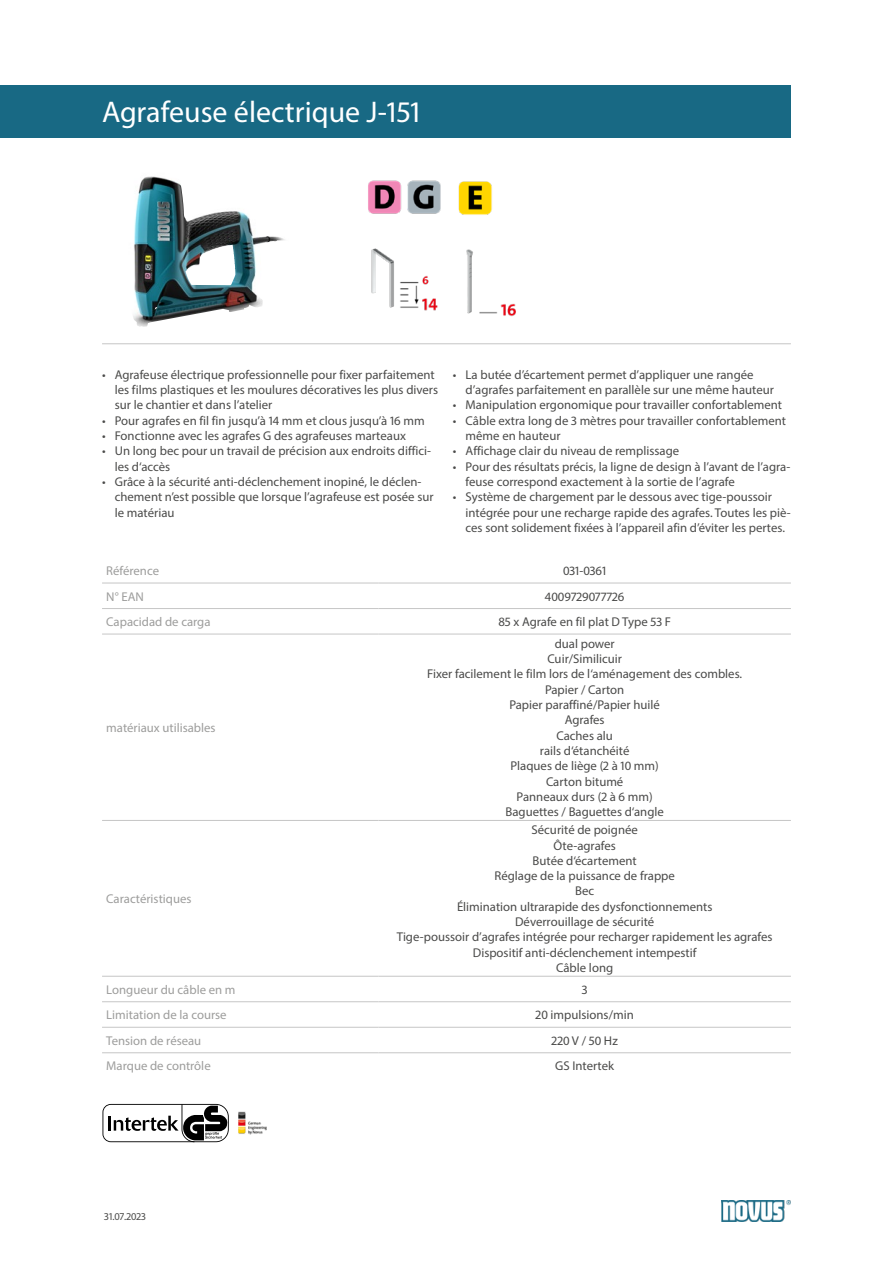
<style>
.page{position:relative;width:893px;height:1263px;background:#fff}
.page>*{position:absolute;margin:0;border:0;box-sizing:border-box;transform-origin:0 0}
.Produktname{font:30px "Myriad Pro";color:#fff}
.Produkttabelle_Zentr{font:12.75px/15.3px "Myriad Pro";color:#4a4a49}
.Produkttabelle_Links{font:12.75px "Myriad Pro";color:#9d9d9c}
.t1{font:10.5px "Myriad Pro";color:#4a4a49}
</style>
<div class="page">
<img style="left:133px;top:176px;width:152px;height:151px">
<img style="left:368px;top:180px;width:148px;height:137px">
<hr style="left:102px;top:343px;width:689px;height:1px;background:#c6c6c6">
<svg style="left:102px;top:1104px;width:127px;height:38px"></svg>
<img style="left:238px;top:1111px;width:29px;height:24px">
<img style="left:721px;top:1200px;width:70px;height:21px">
<div style="left:0;top:85px;width:791px;height:53px;background:#186984"></div>
<hr style="left:102px;top:583px;width:276px;height:1px;background:#c6c6c6">
<hr style="left:378px;top:583px;width:413px;height:1px;background:#c6c6c6">
<hr style="left:102px;top:608px;width:276px;height:1px;background:#c6c6c6">
<hr style="left:378px;top:608px;width:413px;height:1px;background:#c6c6c6">
<hr style="left:102px;top:634px;width:276px;height:1px;background:#c6c6c6">
<hr style="left:378px;top:634px;width:413px;height:1px;background:#c6c6c6">
<hr style="left:102px;top:820px;width:276px;height:1px;background:#c6c6c6">
<hr style="left:378px;top:820px;width:413px;height:1px;background:#c6c6c6">
<hr style="left:102px;top:976px;width:276px;height:1px;background:#c6c6c6">
<hr style="left:378px;top:976px;width:413px;height:1px;background:#c6c6c6">
<hr style="left:102px;top:1001px;width:276px;height:1px;background:#c6c6c6">
<hr style="left:378px;top:1001px;width:413px;height:1px;background:#c6c6c6">
<hr style="left:102px;top:1027px;width:276px;height:1px;background:#c6c6c6">
<hr style="left:378px;top:1027px;width:413px;height:1px;background:#c6c6c6">
<hr style="left:102px;top:1052px;width:276px;height:1px;background:#c6c6c6">
<hr style="left:378px;top:1052px;width:413px;height:1px;background:#c6c6c6">
<p class="Produktname" style="left:102px;top:94px;width:320px">Agrafeuse électrique J-151</p>
<p class="Produkttabelle_Zentr" style="left:115px;top:367px;width:325px;text-indent:-13px">• Agrafeuse électrique professionnelle pour fixer parfaitement les films plastiques et les moulures décoratives les plus divers sur le chantier et dans l’atelier</p>
<p class="Produkttabelle_Zentr" style="left:102px;top:413px;width:324px">• Pour agrafes en fil fin jusqu’à 14 mm et clous jusqu’à 16 mm</p>
<p class="Produkttabelle_Zentr" style="left:102px;top:428px;width:305px">• Fonctionne avec les agrafes G des agrafeuses marteaux</p>
<p class="Produkttabelle_Zentr" style="left:115px;top:443px;width:318px;text-indent:-13px">• Un long bec pour un travail de précision aux endroits diffici&shy;les d‘accès</p>
<p class="Produkttabelle_Zentr" style="left:115px;top:474px;width:320px;text-indent:-13px">• Grâce à la sécurité anti-déclenchement inopiné, le déclen&shy;chement n’est possible que lorsque l’agrafeuse est posée sur le matériau</p>
<p class="Produkttabelle_Zentr" style="left:466px;top:367px;width:310px;text-indent:-13px">• La butée d’écartement permet d’appliquer une rangée d’agrafes parfaitement en parallèle sur une même hauteur</p>
<p class="Produkttabelle_Zentr" style="left:453px;top:397px;width:331px">• Manipulation ergonomique pour travailler confortablement</p>
<p class="Produkttabelle_Zentr" style="left:466px;top:413px;width:322px;text-indent:-13px">• Câble extra long de 3 mètres pour travailler confortablement même en hauteur</p>
<p class="Produkttabelle_Zentr" style="left:453px;top:443px;width:228px">• Affichage clair du niveau de remplissage</p>
<p class="Produkttabelle_Zentr" style="left:466px;top:458px;width:326px;text-indent:-13px">• Pour des résultats précis, la ligne de design à l’avant de l’agra&shy;feuse correspond exactement à la sortie de l’agrafe</p>
<p class="Produkttabelle_Zentr" style="left:466px;top:489px;width:327px;text-indent:-13px">• Système de chargement par le dessous avec tige-poussoir intégrée pour une recharge rapide des agrafes. Toutes les piè&shy;ces sont solidement fixées à l’appareil afin d’éviter les pertes.</p>
<p class="Produkttabelle_Links" style="left:106px;top:563px;width:54px">Référence</p>
<p class="Produkttabelle_Zentr" style="left:563px;top:563px;width:45px">031-0361</p>
<p class="Produkttabelle_Links" style="left:106px;top:588px;width:39px">N° EAN</p>
<p class="Produkttabelle_Zentr" style="left:545px;top:588px;width:81px">4009729077726</p>
<p class="Produkttabelle_Links" style="left:106px;top:614px;width:106px">Capacidad de carga</p>
<p class="Produkttabelle_Zentr" style="left:498px;top:614px;width:174px">85 x Agrafe en fil plat D Type 53 F</p>
<p class="Produkttabelle_Links" style="left:106px;top:720px;width:111px">matériaux utilisables</p>
<p class="Produkttabelle_Links" style="left:106px;top:891px;width:87px">Caractéristiques</p>
<p class="Produkttabelle_Zentr" style="left:555px;top:636px;width:62px">dual power</p>
<p class="Produkttabelle_Zentr" style="left:547px;top:651px;width:76px">Cuir/Similicuir</p>
<p class="Produkttabelle_Zentr" style="left:427px;top:666px;width:317px">Fixer facilement le film lors de l‘aménagement des combles.</p>
<p class="Produkttabelle_Zentr" style="left:545px;top:682px;width:81px">Papier / Carton</p>
<p class="Produkttabelle_Zentr" style="left:509px;top:697px;width:152px">Papier paraffiné/Papier huilé</p>
<p class="Produkttabelle_Zentr" style="left:565px;top:712px;width:41px">Agrafes</p>
<p class="Produkttabelle_Zentr" style="left:556px;top:727px;width:58px">Caches alu</p>
<p class="Produkttabelle_Zentr" style="left:540px;top:743px;width:91px">rails d‘étanchéité</p>
<p class="Produkttabelle_Zentr" style="left:511px;top:758px;width:150px">Plaques de liège (2 à 10 mm)</p>
<p class="Produkttabelle_Zentr" style="left:546px;top:773px;width:79px">Carton bitumé</p>
<p class="Produkttabelle_Zentr" style="left:517px;top:789px;width:138px">Panneaux durs (2 à 6 mm)</p>
<p class="Produkttabelle_Zentr" style="left:505px;top:804px;width:160px">Baguettes / Baguettes d‘angle</p>
<p class="Produkttabelle_Zentr" style="left:531px;top:822px;width:108px">Sécurité de poignée</p>
<p class="Produkttabelle_Zentr" style="left:554px;top:837px;width:64px">Ôte-agrafes</p>
<p class="Produkttabelle_Zentr" style="left:533px;top:853px;width:106px">Butée d‘écartement</p>
<p class="Produkttabelle_Zentr" style="left:494px;top:868px;width:182px">Réglage de la puissance de frappe</p>
<p class="Produkttabelle_Zentr" style="left:575px;top:883px;width:21px">Bec</p>
<p class="Produkttabelle_Zentr" style="left:457px;top:899px;width:257px">Élimination ultrarapide des dysfonctionnements</p>
<p class="Produkttabelle_Zentr" style="left:515px;top:914px;width:141px">Déverrouillage de sécurité</p>
<p class="Produkttabelle_Zentr" style="left:397px;top:929px;width:377px">Tige-poussoir d’agrafes intégrée pour recharger rapidement les agrafes</p>
<p class="Produkttabelle_Zentr" style="left:473px;top:944px;width:225px">Dispositif anti-déclenchement intempestif</p>
<p class="Produkttabelle_Zentr" style="left:556px;top:960px;width:59px">Câble long</p>
<p class="Produkttabelle_Links" style="left:106px;top:982px;width:131px">Longueur du câble en m</p>
<p class="Produkttabelle_Zentr" style="left:582px;top:982px;width:7px">3</p>
<p class="Produkttabelle_Links" style="left:106px;top:1007px;width:122px">Limitation de la course</p>
<p class="Produkttabelle_Zentr" style="left:536px;top:1007px;width:100px">20 impulsions/min</p>
<p class="Produkttabelle_Links" style="left:106px;top:1033px;width:97px">Tension de réseau</p>
<p class="Produkttabelle_Zentr" style="left:552px;top:1033px;width:68px">220 V / 50 Hz</p>
<p class="Produkttabelle_Links" style="left:106px;top:1058px;width:106px">Marque de contrôle</p>
<p class="Produkttabelle_Zentr" style="left:555px;top:1058px;width:60px">GS Intertek</p>
<p class="t1" style="left:104px;top:1210px;width:43px">31.07.2023</p>
</div>
